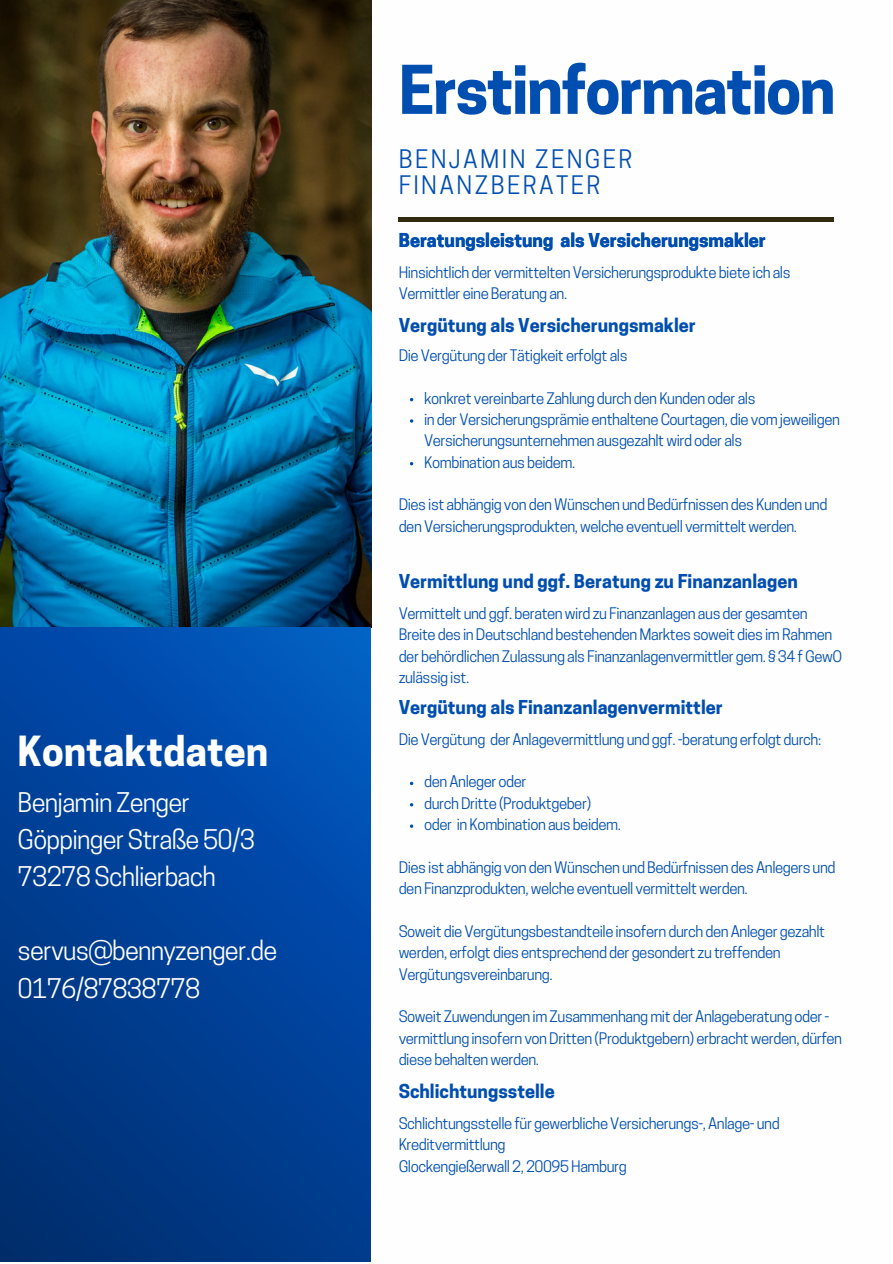
<style>
.page{position:relative;width:893px;height:1264px;background:#fff}
.page>*{position:absolute;margin:0;border:0;box-sizing:border-box;transform-origin:0 0}
.t1{font:700 63px "Cooper Hewitt";letter-spacing:-.03em;color:#004eb0}
.t2{font:700 39px "Cooper Hewitt";color:#fefefe}
.t3{font:25.5px "Cooper Hewitt";letter-spacing:-.03em;color:#fefefe}
.t4{font:24px "Cooper Hewitt";letter-spacing:.1em;color:#004eb0}
.t5{font:700 18px "Cooper Hewitt";color:#004eb0}
.t6{font:15px/21.3px "Cooper Hewitt";letter-spacing:-.03em;color:#004eb0}
</style>
<div class="page">
<hr style="left:398px;top:217px;width:435px;height:4px;background:#322911">
<img style="left:0;top:0;width:372px;height:1261px">
<p class="t2" style="left:18px;top:736px;width:252px">Kontaktdaten</p>
<p class="t3" style="left:18px;top:792px;width:174px">Benjamin Zenger</p>
<p class="t3" style="left:18px;top:830px;width:239px">Göppinger Straße 50/3</p>
<p class="t3" style="left:18px;top:867px;width:200px">73278 Schlierbach</p>
<p class="t3" style="left:23px;top:761px;width:174px">Benjamin Zenger</p>
<p class="t3" style="left:23px;top:798px;width:147px">Luitpoldweg 8</p>
<p class="t3" style="left:23px;top:835px;width:328px">83620 Feldkirchen-Westerham</p>
<p class="t3" style="left:18px;top:941px;width:261px">servus@bennyzenger.de</p>
<p class="t3" style="left:18px;top:978px;width:184px">0176/87838778</p>
<p class="t3" style="left:23px;top:946px;width:184px">0176/87838778</p>
<p class="t1" style="left:398px;top:67px;width:438px">Erstinformation</p>
<p class="t4" style="left:398px;top:150px;width:235px">BENJAMIN ZENGER</p>
<p class="t4" style="left:398px;top:176px;width:203px">FINANZBERATER</p>
<p class="t5" style="left:398px;top:233px;width:369px">Beratungsleistung als Versicherungsmakler</p>
<p class="t6" style="left:398px;top:264px;width:393px">Hinsichtlich der vermittelten Versicherungsprodukte biete ich als<br>Vermittler eine Beratung an.</p>
<p class="t5" style="left:398px;top:318px;width:298px">Vergütung als Versicherungsmakler</p>
<p class="t6" style="left:398px;top:346px;width:230px">Die Vergütung der Tätigkeit erfolgt als</p>
<p class="t6" style="left:424px;top:389px;width:333px">konkret vereinbarte Zahlung durch den Kunden oder als</p>
<p class="t6" style="left:424px;top:410px;width:417px">in der Versicherungsprämie enthaltene Courtagen, die vom jeweiligen<br>Versicherungsunternehmen ausgezahlt wird oder als</p>
<p class="t6" style="left:424px;top:453px;width:153px">Kombination aus beidem.</p>
<p class="t6" style="left:398px;top:496px;width:430px">Dies ist abhängig von den Wünschen und Bedürfnissen des Kunden und den Versicherungsprodukten, welche eventuell vermittelt werden.</p>
<p class="t5" style="left:398px;top:574px;width:400px">Vermittlung und ggf. Beratung zu Finanzanlagen</p>
<p class="t6" style="left:398px;top:604px;width:445px">Vermittelt und ggf. beraten wird zu Finanzanlagen aus der gesamten Breite des in Deutschland bestehenden Marktes soweit dies im Rahmen der behördlichen Zulassung als Finanzanlagenvermittler gem. § 34 f GewO zulässig ist.</p>
<p class="t5" style="left:398px;top:701px;width:325px">Vergütung als Finanzanlagenvermittler</p>
<p class="t6" style="left:398px;top:730px;width:424px">Die Vergütung der Anlagevermittlung und ggf. -beratung erfolgt durch:</p>
<p class="t6" style="left:424px;top:773px;width:104px">den Anleger oder</p>
<p class="t6" style="left:424px;top:794px;width:169px">durch Dritte (Produktgeber)</p>
<p class="t6" style="left:424px;top:815px;width:198px">oder in Kombination aus beidem.</p>
<p class="t6" style="left:398px;top:858px;width:438px">Dies ist abhängig von den Wünschen und Bedürfnissen des Anlegers und den Finanzprodukten, welche eventuell vermittelt werden.</p>
<p class="t6" style="left:398px;top:922px;width:428px">Soweit die Vergütungsbestandteile insofern durch den Anleger gezahlt werden, erfolgt dies entsprechend der gesondert zu treffenden<br>Vergütungsvereinbarung.</p>
<p class="t6" style="left:398px;top:1008px;width:445px">Soweit Zuwendungen im Zusammenhang mit der Anlageberatung oder - vermittlung insofern von Dritten (Produktgebern) erbracht werden, dürfen diese behalten werden.</p>
<p class="t5" style="left:398px;top:1084px;width:157px">Schlichtungsstelle</p>
<p class="t6" style="left:398px;top:1114px;width:382px">Schlichtungsstelle für gewerbliche Versicherungs-, Anlage- und<br>Kreditvermittlung</p>
<p class="t6" style="left:398px;top:1157px;width:230px">Glockengießerwall 2, 20095 Hamburg</p>
</div>
